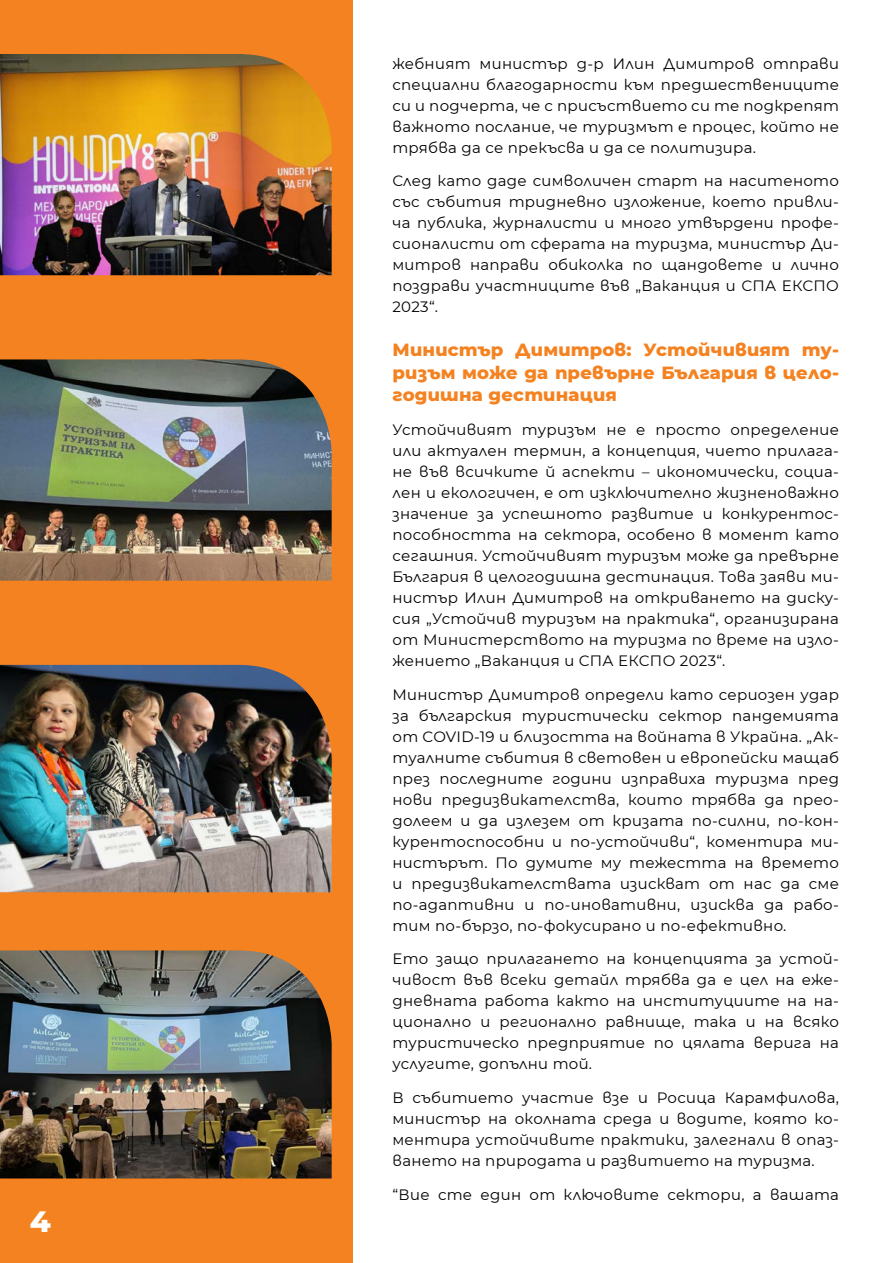
<style>
.page{position:relative;width:893px;height:1263px;background:#fff}
.page>*{position:absolute;margin:0;border:0;box-sizing:border-box;transform-origin:0 0}
.t1{font:800 30px "Montserrat";color:#fff}
.t2{font:800 18px/22.5px "Montserrat";letter-spacing:.01em;color:#f58220;text-align:justify}
.t3{font:15px/21px "Montserrat";letter-spacing:.02em;color:#000;text-align:justify}
</style>
<div class="page">
<div style="left:0;top:0;width:353px;height:1263px;background:#f58220"></div>
<img style="left:0;top:54px;width:332px;height:221px">
<img style="left:0;top:665px;width:332px;height:227px">
<img style="left:0;top:950px;width:332px;height:228px">
<img style="left:0;top:359px;width:332px;height:222px">
<h1 class="t1" style="left:30px;top:1199px;width:22px">4</h1>
<p class="t3" style="left:392px;top:52px;width:448px">жебният министър д-р Илин Димитров отправи специални благодарности към предшествениците си и подчерта, че с присъствието си те подкрепят важното послание, че туризмът е процес, който не трябва да се прекъсва и да се политизира.</p>
<p class="t3" style="left:392px;top:170px;width:448px">След като даде символичен старт на наситеното със събития тридневно изложение, което привли&shy;ча публика, журналисти и много утвърдени профе&shy;сионалисти от сферата на туризма, министър Ди&shy;митров направи обиколка по щандовете и лично поздрави участниците във „Ваканция и СПА ЕКСП О 2023“.</p>
<p class="t2" style="left:392px;top:337px;width:448px">Министър Димитров: Устойчивият ту&shy;ризъм може да превърне България в цело&shy;годишна дестинация</p>
<p class="t3" style="left:392px;top:418px;width:448px">Устойчивият туризъм не е просто определение или актуален термин, а концепция, чието прилага&shy;не във всичките й аспекти – икономически, социа&shy;лен и екологичен, е от изключително жизненоважно значение за успешното развитие и конкурентос&shy;пособността на сектора, особено в момент като сегашния. Устойчивият туризъм може да превърне България в целогодишна дестинация. Това заяви ми&shy;нистър Илин Димитров на откриването на диску&shy;сия „Устойчив туризъм на практика“, организирана от Министерството на туризма по време на изло&shy;жението „Ваканция и СПА ЕКСП О 2023“.</p>
<p class="t3" style="left:392px;top:683px;width:448px">Министър Димитров определи като сериозен удар за българския туристически сектор пандемията от COVID-19 и близостта на войната в Украйна. „Ак&shy;туалните събития в световен и европейски мащаб през последните години изправиха туризма пред нови предизвикателства, които трябва да прео&shy;долеем и да излезем от кризата по-силни, по-кон&shy;курентоспособни и по-устойчиви“, коментира ми&shy;нистърът. П о думите му тежестта на времето и предизвикателствата изискват от нас да сме по-адаптивни и по-иновативни, изисква да рабо&shy;тим по-бързо, по-фокусирано и по-ефективно.</p>
<p class="t3" style="left:392px;top:948px;width:448px">Ето защо прилагането на концепцията за устой&shy;чивост във всеки детайл трябва да е цел на еже&shy;дневната работа както на институциите на на&shy;ционално и регионално равнище, така и на всяко туристическо предприятие по цялата верига на услугите, допълни той.</p>
<p class="t3" style="left:392px;top:1087px;width:448px">В събитието участие взе и Росица Карамфилова, министър на околната среда и водите, която ко&shy;ментира устойчивите практики, залегнали в опаз&shy;ването на природата и развитието на туризма.</p>
<p class="t3" style="left:392px;top:1183px;width:448px">“Вие сте един от ключовите сектори, а вашата</p>
</div>
